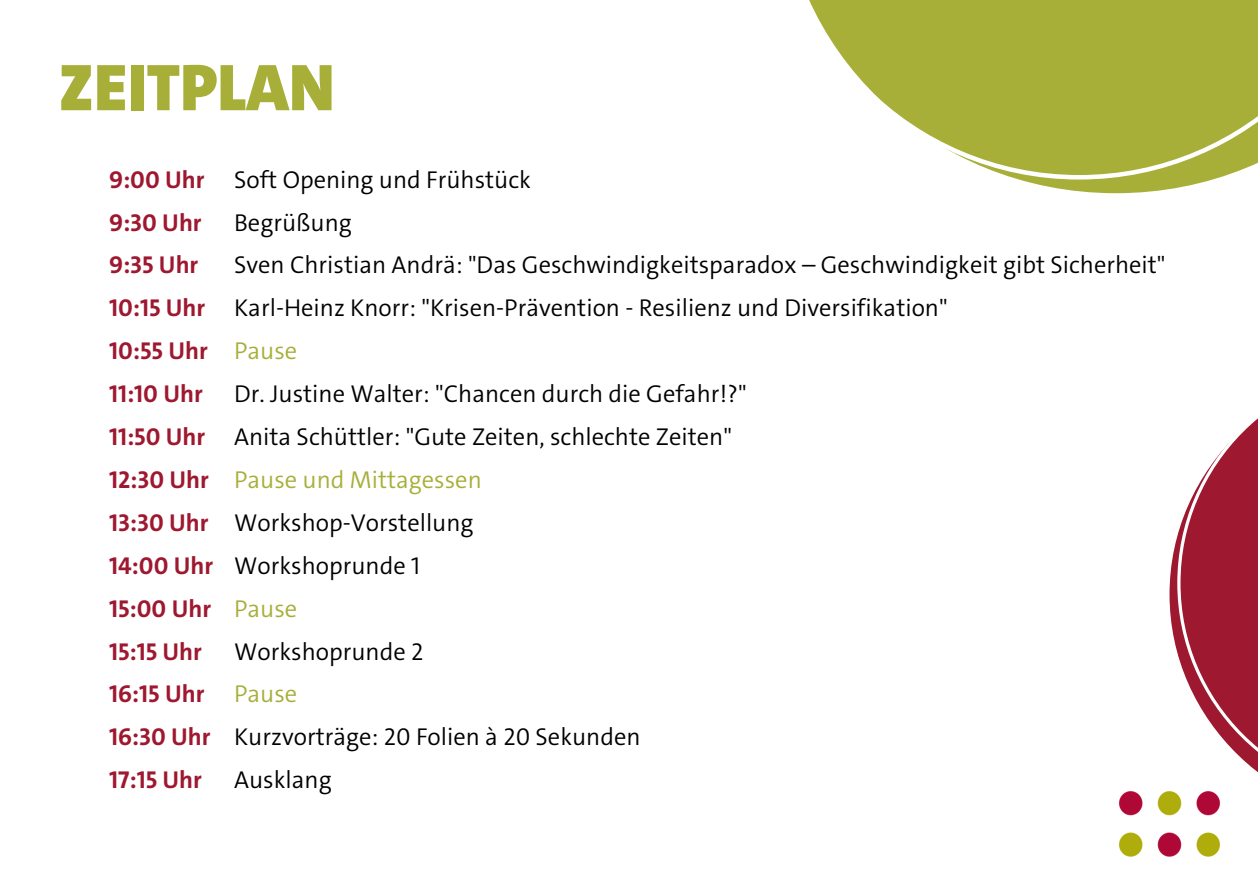
<style>
.page{position:relative;width:1258px;height:894px;background:#fff}
.page>*{position:absolute;margin:0;border:0;box-sizing:border-box;transform-origin:0 0}
.t1{font:900 66.6px "The Sans E4 s";color:#a7af39}
.t2{font:300 24.6px/42.9px "The Sans E4 s";color:#000}
.t3{font:700 24.6px/42.9px "The Sans E4 s";color:#9e182f}
.t4{font:300 24.6px "The Sans E4 s";color:#a7af39}
</style>
<div class="page">
<img style="left:1118px;top:791px;width:103px;height:66px">
<svg style="left:1017px;top:179px;width:197px;height:14px;fill:#a7af39"></svg>
<svg style="left:809px;top:0;width:449px;height:179px;fill:#a7af39"></svg>
<svg style="left:1169px;top:418px;width:89px;height:404px"></svg>
<h1 class="t1" style="left:58px;top:45px;width:278px">ZEITPLAN</h1>
<p class="t3" style="left:109px;top:158px;width:106px">9:00 Uhr<br>9:30 Uhr<br>9:35 Uhr<br>10:15 Uhr<br>10:55 Uhr<br>11:10 Uhr<br>11:50 Uhr<br>12:30 Uhr<br>13:30 Uhr<br>14:00 Uhr<br>15:00 Uhr<br>15:15 Uhr<br>16:15 Uhr<br>16:30 Uhr<br>17:15 Uhr</p>
<p class="t2" style="left:234px;top:158px;width:933px">Soft Opening und Frühstück<br>Begrüßung<br>Sven Christian Andrä: "Das Geschwindigkeitsparadox – Geschwindigkeit gibt Sicherheit" Karl-Heinz Knorr: "Krisen-Prävention - Resilienz und Diversifikation"</p>
<p class="t4" style="left:234px;top:335px;width:65px">Pause</p>
<p class="t2" style="left:234px;top:372px;width:514px">Dr. Justine Walter: "Chancen durch die Gefahr!?"<br>Anita Schüttler: "Gute Zeiten, schlechte Zeiten"</p>
<p class="t4" style="left:234px;top:463px;width:249px">Pause und Mittagessen</p>
<p class="t2" style="left:234px;top:501px;width:241px">Workshop-Vorstellung<br>Workshoprunde 1</p>
<p class="t4" style="left:234px;top:592px;width:65px">Pause</p>
<p class="t2" style="left:234px;top:629px;width:191px">Workshoprunde 2</p>
<p class="t4" style="left:234px;top:678px;width:65px">Pause</p>
<p class="t2" style="left:234px;top:715px;width:408px">Kurzvorträge: 20 Folien à 20 Sekunden<br>Ausklang</p>
</div>
